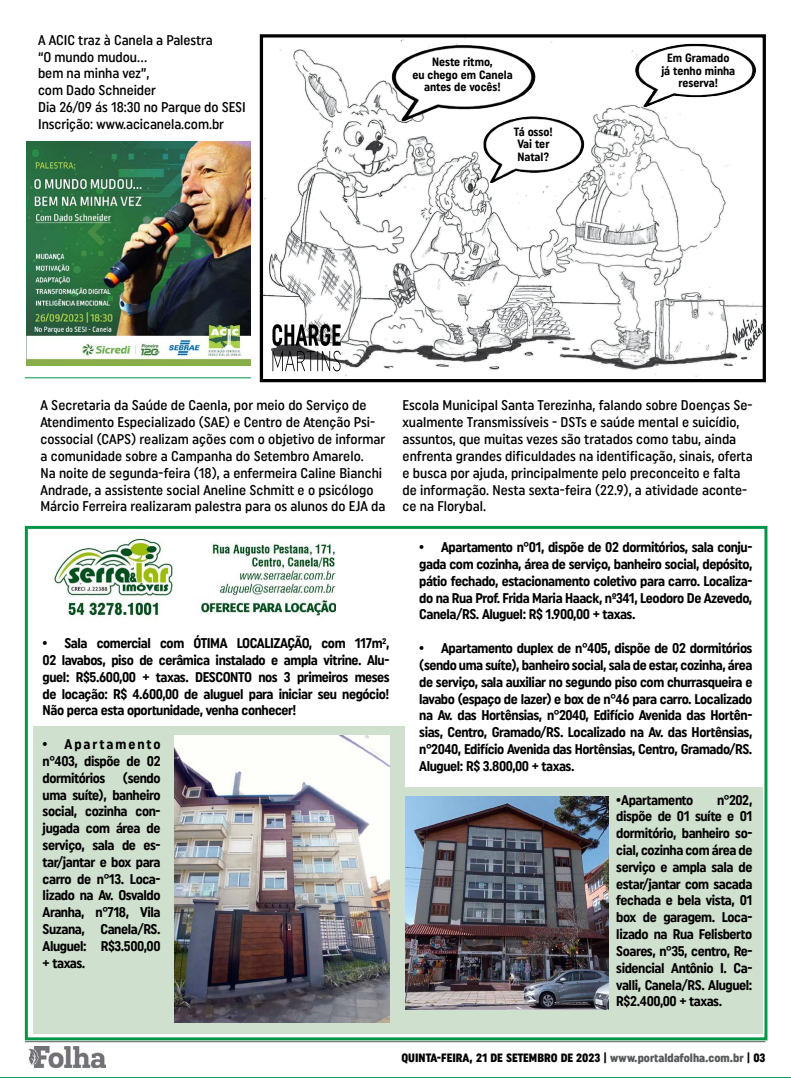
<style>
.page{position:relative;width:791px;height:1078px;background:#fff}
.page>*{position:absolute;margin:0;border:0;box-sizing:border-box;transform-origin:0 0}
.t1{font:14px/16.8px "Uniform Condensed 4";letter-spacing:-.03em;color:#000;text-align:justify}
.t2{font:14px/16.8px "Uniform Condensed 2";color:#000}
.t3{font:12px "Uniform Condensed 3";color:#000}
.t4{font:11.9px/12.8px "Uniform Condensed 4";color:#000;text-align:center}
.s1{color:#58595b}
</style>
<div class="page">
<div style="left:25px;top:526px;width:742px;height:514px;border:3px solid #009648"></div>
<div style="left:33px;top:726px;width:372px;height:307px;background:#d0e0ce"></div>
<img style="left:54px;top:538px;width:281px;height:79px">
<hr style="left:0;top:1077px;width:791px;height:1px;background:#009648">
<hr style="left:25px;top:1040px;width:740px;height:1px;background:#58595b">
<img style="left:28px;top:1046px;width:78px;height:20px">
<div style="left:401px;top:787px;width:361px;height:246px;background:#d0e0ce"></div>
<img style="left:175px;top:735px;width:214px;height:286px">
<img style="left:405px;top:796px;width:204px;height:213px">
<img style="left:264px;top:41px;width:498px;height:336px">
<div style="left:260px;top:34px;width:506px;height:348px;border:3px solid #000"></div>
<svg style="left:272px;top:324px;width:69px;height:47px"></svg>
<img style="left:382px;top:37px;width:162px;height:83px">
<img style="left:478px;top:114px;width:106px;height:69px">
<img style="left:627px;top:37px;width:137px;height:70px">
<img style="left:27px;top:141px;width:224px;height:224px">
<hr style="left:25px;top:377px;width:226px;height:1px;background:#009648">
<p class="t2" style="left:38px;top:31px;width:209px">A ACIC traz à Canela a Palestra<br>“O mundo mudou...<br>bem na minha vez”,<br>com Dado Schneider<br>Dia 26/09 ás 18:30 no Parque do SESI<br>Inscrição: www.acicanela.com.br</p>
<p class="t4" style="left:412px;top:55px;width:102px">Neste ritmo,<br>eu chego em Canela antes de vocês!</p>
<p class="t4" style="left:514px;top:125px;width:40px;text-align:left">Tá osso!<br>Vai ter<br>Natal?</p>
<p class="t4" style="left:661px;top:51px;width:75px">Em Gramado já tenho minha reserva!</p>
<p class="t2" style="left:40px;top:397px;width:346px">A Secretaria da Saúde de Caenla, por meio do Serviço de Atendimento Especializado (SAE) e Centro de Atenção Psi&shy;cossocial (CAPS) realizam ações com o objetivo de informar a comunidade sobre a Campanha do Setembro Amarelo.<br>Na noite de segunda-feira (18), a enfermeira Caline Bianchi Andrade, a assistente social Aneline Schmitt e o psicólogo Márcio Ferreira realizaram palestra para os alunos do EJA da</p>
<p class="t2" style="left:403px;top:397px;width:352px">Escola Municipal Santa Terezinha, falando sobre Doenças Se&shy;xualmente Transmissíveis - DSTs e saúde mental e suicídio, assuntos, que muitas vezes são tratados como tabu, ainda enfrenta grandes dificuldades na identificação, sinais, oferta e busca por ajuda, principalmente pelo preconceito e falta de informação. Nesta sexta-feira (22.9), a atividade aconte&shy;ce na Florybal.</p>
<p class="t1" style="left:43px;top:634px;width:348px">• Sala comercial com ÓTIMA LOCALIZAÇÃO, com 117m², 02 lavabos, piso de cerâmica instalado e ampla vitrine. Alu&shy;guel: R$5.600,00 + taxas. DESCONTO nos 3 primeiros meses de locação: R$ 4.600,00 de aluguel para iniciar seu negócio!<br>Não perca esta oportunidade, venha conhecer!</p>
<p class="t1" style="left:43px;top:735px;width:119px">• Apartamento n°403, dispõe de 02 dormitórios</p>
<p class="t1" style="left:43px;top:769px;width:119px;text-indent:80px">(sendo uma suíte), banheiro social, cozinha con&shy;jugada com área de serviço, sala de es&shy;tar/jantar e box para carro de n°13. Loca&shy;lizado na Av. Osvaldo Aranha, n°718, Vila Suzana, Canela/RS.<br>Aluguel: R$3.500,00 + taxas.</p>
<p class="t1" style="left:419px;top:538px;width:335px">• Apartamento n°01, dispõe de 02 dormitórios, sala conju&shy;gada com cozinha, área de serviço, banheiro social, depósito, pátio fechado, estacionamento coletivo para carro. Localiza&shy;do na Rua Prof. Frida Maria Haack, nº341, Leodoro De Azevedo, Canela/RS. Aluguel: R$ 1.900,00 + taxas.</p>
<p class="t1" style="left:419px;top:639px;width:335px">• Apartamento duplex de n°405, dispõe de 02 dormitórios (sendo uma suíte), banheiro social, sala de estar, cozinha, área de serviço, sala auxiliar no segundo piso com churrasqueira e lavabo (espaço de lazer) e box de n°46 para carro. Localizado na Av. das Hortênsias, n°2040, Edifício Avenida das Hortên&shy;sias, Centro, Gramado/RS. Localizado na Av. das Hortênsias, n°2040, Edifício Avenida das Hortênsias, Centro, Gramado/RS.<br>Aluguel: R$ 3.800,00 + taxas.</p>
<p class="t1" style="left:616px;top:790px;width:78px">•Apartamento</p>
<p class="t1" style="left:616px;top:790px;width:138px;text-indent:101px">n°202, dispõe de 01 suíte e 01 dormitório, banheiro so&shy;cial, cozinha com área de serviço e ampla sala de estar/jantar com sacada fechada e bela vista, 01 box de garagem. Loca&shy;lizado na Rua Felisberto Soares, n°35, centro, Re&shy;sidencial Antônio I. Ca&shy;valli, Canela/RS. Aluguel:<br>R$2.400,00 + taxas.</p>
<p class="t3" style="left:401px;top:1050px;width:365px">QUINTA-FEIRA, 21 DE SETEMBRO DE 2023 | <span class="s1">www.portaldafolha.com.br</span> | 03</p>
</div>
